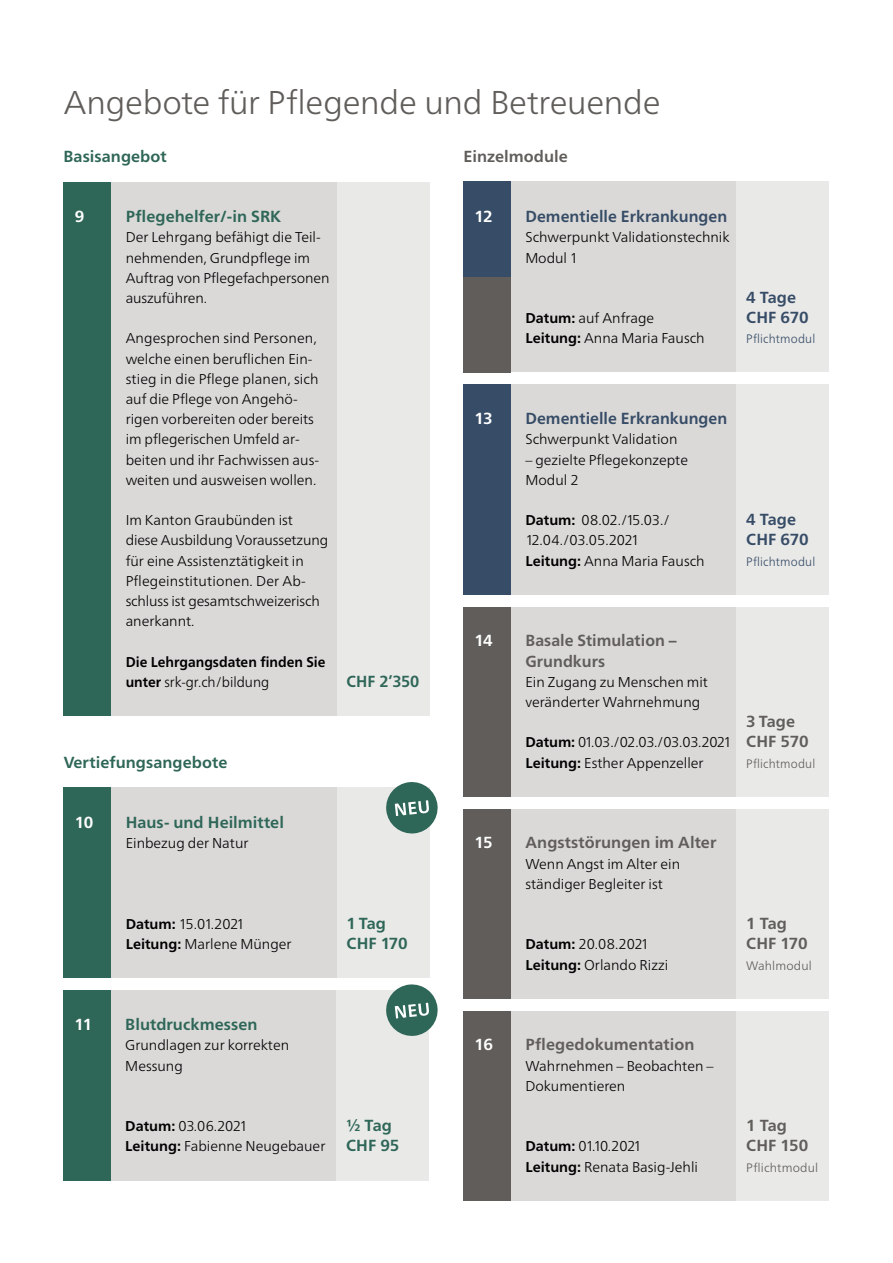
<style>
.page{position:relative;width:893px;height:1263px;background:#fff}
.page>*{position:absolute;margin:0;border:0;box-sizing:border-box;transform-origin:0 0}
.t1{font:300 33px "Frutiger Neue LTW1 G";letter-spacing:-.01em;color:#605d5a}
.t2{font:700 16.05px/20.2px "Frutiger Neue LTW1 G";letter-spacing:.005em;color:#605d5a}
.t3{font:700 16.05px/20.2px "Frutiger Neue LTW1 G";letter-spacing:.005em;color:#2e6657}
.t4{font:700 16.05px/20.2px "Frutiger Neue LTW1 G";letter-spacing:.005em;color:#374c66}
.t5{font:700 16.05px "Frutiger Neue LTW1 G";letter-spacing:-.05em;color:#fff}
.t6{font:700 16.05px "Frutiger Neue LTW1 G";letter-spacing:.005em;color:#2e6657;scale:.96 1}
.t7{font:300 14.25px/20.2px "Frutiger Neue LTW1 G";color:#000}
.t8{font:700 14.25px/20.2px "Frutiger Neue LTW1 G";color:#000;scale:.96 1}
.t9{font:300 12.3px "Frutiger Neue LTW1 G";letter-spacing:.01em;color:#374c66;scale:.96 1}
.t10{font:300 12.3px "Frutiger Neue LTW1 G";letter-spacing:.01em;color:#605d5a}
.t11{font:300 12.3px "Frutiger Neue LTW1 G";letter-spacing:.01em;color:#605d5a;scale:.96 1}
.s1{font-weight:300}
.s2{font-weight:700}
</style>
<div class="page">
<div style="left:463px;top:182px;width:48px;height:95px;background:#374c66"></div>
<div style="left:511px;top:182px;width:226px;height:190px;background:#dad9d8"></div>
<div style="left:737px;top:182px;width:92px;height:190px;background:#e9e9e8"></div>
<div style="left:463px;top:277px;width:48px;height:95px;background:#605d5a"></div>
<div style="left:463px;top:384px;width:48px;height:210px;background:#374c66"></div>
<div style="left:511px;top:384px;width:226px;height:210px;background:#dad9d8"></div>
<div style="left:737px;top:384px;width:92px;height:210px;background:#e9e9e8"></div>
<div style="left:463px;top:607px;width:48px;height:189px;background:#605d5a"></div>
<div style="left:511px;top:607px;width:226px;height:189px;background:#dad9d8"></div>
<div style="left:737px;top:607px;width:92px;height:189px;background:#e9e9e8"></div>
<div style="left:64px;top:182px;width:47px;height:533px;background:#2e6657"></div>
<div style="left:111px;top:182px;width:226px;height:533px;background:#dad9d8"></div>
<div style="left:337px;top:182px;width:92px;height:533px;background:#e9e9e8"></div>
<div style="left:63px;top:990px;width:48px;height:190px;background:#2e6657"></div>
<div style="left:111px;top:990px;width:226px;height:190px;background:#dad9d8"></div>
<div style="left:337px;top:990px;width:92px;height:190px;background:#e9e9e8"></div>
<svg style="left:386px;top:984px;width:52px;height:52px"></svg>
<div style="left:64px;top:788px;width:47px;height:190px;background:#2e6657"></div>
<div style="left:111px;top:788px;width:226px;height:190px;background:#dad9d8"></div>
<div style="left:337px;top:788px;width:92px;height:190px;background:#e9e9e8"></div>
<svg style="left:385px;top:782px;width:53px;height:53px"></svg>
<div style="left:463px;top:809px;width:48px;height:189px;background:#605d5a"></div>
<div style="left:511px;top:809px;width:226px;height:189px;background:#dad9d8"></div>
<div style="left:737px;top:809px;width:92px;height:189px;background:#e9e9e8"></div>
<div style="left:463px;top:1011px;width:48px;height:189px;background:#605d5a"></div>
<div style="left:511px;top:1011px;width:226px;height:189px;background:#dad9d8"></div>
<div style="left:737px;top:1011px;width:92px;height:189px;background:#e9e9e8"></div>
<h1 class="t1" style="left:64px;top:83px;width:598px">Angebote für Pflegende und Betreuende</h1>
<p class="t3" style="left:63px;top:146px;width:105px">Basisangebot</p>
<p class="t2" style="left:463px;top:146px;width:106px">Einzelmodule</p>
<p class="t5" style="left:75px;top:207px;width:11px">9</p>
<p class="t3" style="left:126px;top:206px;width:157px">Pflegehelfer/-in SRK</p>
<p class="t7" style="left:126px;top:227px;width:205px">Der Lehrgang befähigt die Teil&shy;nehmenden, Grundpflege im<br>Auftrag von Pflegefachpersonen auszuführen.</p>
<p class="t7" style="left:126px;top:328px;width:195px">Angesprochen sind Personen, welche einen beruflichen Ein&shy;stieg in die Pflege planen, sich auf die Pflege von Angehö&shy;rigen vorbereiten oder bereits im pflegerischen Umfeld ar&shy;beiten und ihr Fachwissen aus&shy;weiten und ausweisen wollen.</p>
<p class="t7" style="left:126px;top:510px;width:204px">Im Kanton Graubünden ist diese Ausbildung Voraussetzung für eine Assistenztätigkeit in<br>Pflegeinstitutionen. Der Ab&shy;schluss ist gesamtschweizerisch anerkannt.</p>
<p class="t8" style="left:126px;top:651px;width:210px">Die Lehrgangsdaten finden Sie unter <span class="s1">srk-gr.ch/bildung</span></p>
<p class="t6" style="left:347px;top:672px;width:77px">CHF 2’350</p>
<p class="t3" style="left:64px;top:752px;width:165px">Vertiefungsangebote</p>
<p class="t5" style="left:75px;top:813px;width:20px">10</p>
<p class="t3" style="left:126px;top:812px;width:160px">Haus- und Heilmittel</p>
<p class="t7" style="left:126px;top:833px;width:124px">Einbezug der Natur</p>
<p class="t7" style="left:126px;top:914px;width:167px"><span class="s2">Datum:</span> 15.01.2021<br><span class="s2">Leitung:</span> Marlene Münger</p>
<p class="t3" style="left:347px;top:913px;width:63px">1 Tag<br>CHF 170</p>
<p class="t5" style="left:74px;top:1015px;width:19px">11</p>
<p class="t3" style="left:125px;top:1014px;width:134px">Blutdruckmessen</p>
<p class="t7" style="left:125px;top:1035px;width:165px">Grundlagen zur korrekten<br>Messung</p>
<p class="t7" style="left:125px;top:1116px;width:202px"><span class="s2">Datum:</span> 03.06.2021<br><span class="s2">Leitung:</span> Fabienne Neugebauer</p>
<p class="t3" style="left:346px;top:1115px;width:55px">½ Tag<br>CHF 95</p>
<p class="t5" style="left:474px;top:207px;width:20px">12</p>
<p class="t4" style="left:525px;top:206px;width:203px">Dementielle Erkrankungen</p>
<p class="t7" style="left:525px;top:227px;width:206px">Schwerpunkt Validationstechnik<br>Modul 1</p>
<p class="t7" style="left:525px;top:308px;width:181px"><span class="s2">Datum:</span> auf Anfrage<br><span class="s2">Leitung:</span> Anna Maria Fausch</p>
<p class="t4" style="left:746px;top:287px;width:64px">4 Tage<br>CHF 670</p>
<p class="t9" style="left:746px;top:332px;width:73px">Pflichtmodul</p>
<p class="t5" style="left:474px;top:409px;width:20px">13</p>
<p class="t4" style="left:525px;top:408px;width:203px">Dementielle Erkrankungen</p>
<p class="t7" style="left:525px;top:429px;width:154px">Schwerpunkt Validation</p>
<p class="t7" style="left:525px;top:449px;width:164px">– gezielte Pflegekonzepte<br>Modul 2</p>
<p class="t7" style="left:525px;top:510px;width:181px"><span class="s2">Datum:</span> 08.02./15.03./<br>12.04./03.05.2021<br><span class="s2">Leitung:</span> Anna Maria Fausch</p>
<p class="t4" style="left:746px;top:509px;width:64px">4 Tage<br>CHF 670</p>
<p class="t9" style="left:746px;top:554px;width:73px">Pflichtmodul</p>
<p class="t5" style="left:474px;top:631px;width:20px">14</p>
<p class="t2" style="left:525px;top:630px;width:153px">Basale Stimulation –<br>Grundkurs</p>
<p class="t7" style="left:525px;top:671px;width:184px">Ein Zugang zu Menschen mit veränderter Wahrnehmung</p>
<p class="t7" style="left:525px;top:732px;width:208px"><span class="s2">Datum:</span> 01.03./02.03./03.03.2021<br><span class="s2">Leitung:</span> Esther Appenzeller</p>
<p class="t2" style="left:746px;top:711px;width:64px">3 Tage<br>CHF 570</p>
<p class="t11" style="left:746px;top:756px;width:73px">Pflichtmodul</p>
<p class="t5" style="left:474px;top:833px;width:20px">15</p>
<p class="t2" style="left:525px;top:832px;width:192px">Angststörungen im Alter</p>
<p class="t7" style="left:525px;top:853px;width:156px">Wenn Angst im Alter ein ständiger Begleiter ist</p>
<p class="t7" style="left:525px;top:934px;width:144px"><span class="s2">Datum:</span> 20.08.2021<br><span class="s2">Leitung:</span> Orlando Rizzi</p>
<p class="t5" style="left:474px;top:1035px;width:20px">16</p>
<p class="t2" style="left:525px;top:1034px;width:171px">Pflegedokumentation</p>
<p class="t7" style="left:525px;top:1055px;width:190px">Wahrnehmen – Beobachten –<br>Dokumentieren</p>
<p class="t7" style="left:525px;top:1136px;width:174px"><span class="s2">Datum:</span> 01.10.2021<br><span class="s2">Leitung:</span> Renata Basig-Jehli</p>
<p class="t2" style="left:746px;top:913px;width:63px">1 Tag<br>CHF 170</p>
<p class="t10" style="left:746px;top:958px;width:67px">Wahlmodul</p>
<p class="t2" style="left:746px;top:1115px;width:64px">1 Tag<br>CHF 150</p>
<p class="t10" style="left:746px;top:1160px;width:73px">Pflichtmodul</p>
</div>
